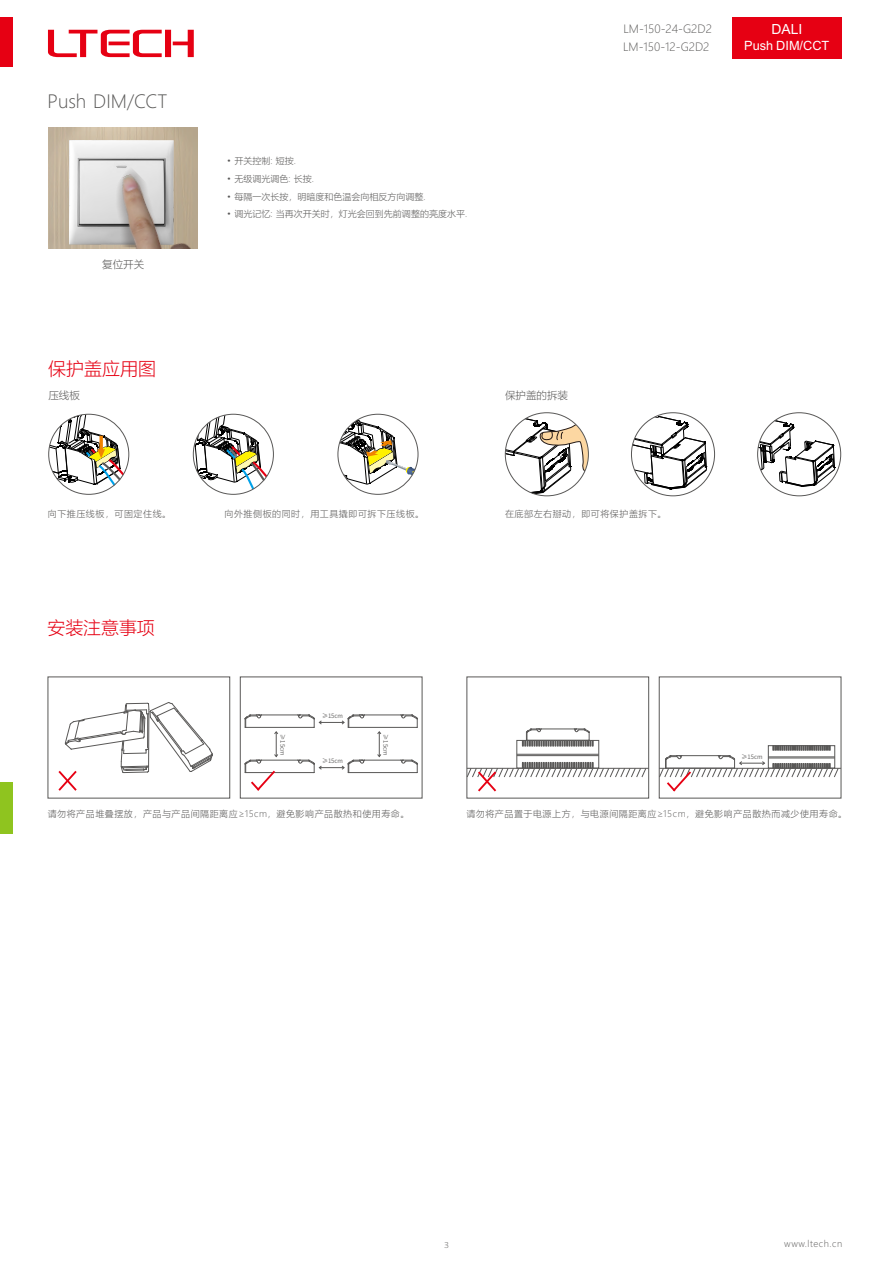
<style>
.page{position:relative;width:893px;height:1263px;background:#fff}
.page>*{position:absolute;margin:0;border:0;box-sizing:border-box;transform-origin:0 0}
.t1{font:300 18px "Microsoft Ya Hei";color:#e60013}
.t2{font:300 18px "Microsoft Ya Hei";color:#595857}
.t3{font:13.95px "Arial";color:#fff}
.t4{font:12.75px "Arial";color:#fff}
.t5{font:300 11.25px "Microsoft Ya Hei";color:#595857}
.t6{font:300 10.5px "Microsoft Ya Hei";color:#595857}
.t7{font:300 9px "Microsoft Ya Hei";letter-spacing:.06em;color:#595857}
.t8{font:300 9px "Microsoft Ya Hei";color:#595857}
.t9{font:300 7.8px "Microsoft Ya Hei";color:#595857;scale:1.15 1}
.t10{font:6px "Source Han Sans CN";color:#595857}
</style>
<div class="page">
<div style="left:0;top:17px;width:13px;height:50px;background:#e60013"></div>
<div style="left:0;top:782px;width:13px;height:51px;background:#8fc41f"></div>
<svg style="left:48px;top:30px;width:146px;height:27px"></svg>
<div style="left:732px;top:17px;width:110px;height:42px;background:#e60013"></div>
<img style="left:49px;top:127px;width:149px;height:121px">
<img style="left:70px;top:141px;width:104px;height:106px">
<svg style="left:96px;top:165px;width:6px;height:83px"></svg>
<img style="left:102px;top:163px;width:91px;height:85px">
<svg style="left:49px;top:414px;width:79px;height:76px"></svg>
<div style="left:48px;top:414px;width:81px;height:81px;border:1px solid #595857;border-radius:50%"></div>
<svg style="left:193px;top:414px;width:80px;height:80px"></svg>
<div style="left:193px;top:414px;width:81px;height:81px;border:1px solid #595857;border-radius:50%"></div>
<svg style="left:505px;top:413px;width:83px;height:82px"></svg>
<svg style="left:631px;top:413px;width:76px;height:77px"></svg>
<svg style="left:758px;top:413px;width:77px;height:74px"></svg>
<svg style="left:338px;top:414px;width:80px;height:71px"></svg>
<div style="left:517px;top:740px;width:82px;height:28px;border:1px solid #595857"></div>
<hr style="left:517px;top:754px;width:82px;height:1px;background:#595857">
<hr style="left:517px;top:755px;width:82px;height:1px;background:#595857">
<svg style="left:522px;top:728px;width:71px;height:18px"></svg>
<hr style="left:467px;top:768px;width:182px;height:1px;background:#595857">
<hr style="left:659px;top:768px;width:182px;height:1px;background:#595857">
<svg style="left:467px;top:762px;width:179px;height:29px"></svg>
<svg style="left:659px;top:745px;width:180px;height:46px"></svg>
<svg style="left:58px;top:702px;width:155px;height:89px"></svg>
<svg style="left:245px;top:714px;width:173px;height:77px"></svg>
<h1 class="t2" style="left:47px;top:94px;width:121px">Push DIM/CCT</h1>
<p class="t6" style="left:102px;top:260px;width:43px">复位开关</p>
<h1 class="t1" style="left:48px;top:360px;width:109px">保护盖应用图</h1>
<p class="t6" style="left:48px;top:391px;width:33px">压线板</p>
<p class="t7" style="left:227px;top:157px;width:71px">• 开关控制: 短按.</p>
<p class="t8" style="left:227px;top:174px;width:89px">• 无级调光调色: 长按.</p>
<p class="t8" style="left:227px;top:192px;width:200px">• 每隔一次长按，明暗度和色温会向相反方向调整.</p>
<p class="t8" style="left:227px;top:210px;width:242px">• 调光记忆: 当再次开关时，灯光会回到先前调整的亮度水平.</p>
<p class="t5" style="left:623px;top:24px;width:90px">LM-150-24-G2D2</p>
<p class="t5" style="left:623px;top:42px;width:88px">LM-150-12-G2D2</p>
<h2 class="t3" style="left:771px;top:24px;width:32px">DALI</h2>
<h3 class="t4" style="left:744px;top:41px;width:87px">Push DIM/CCT</h3>
<p class="t6" style="left:505px;top:391px;width:64px">保护盖的拆装</p>
<p class="t7" style="left:48px;top:510px;width:125px">向下推压线板，可固定住线。</p>
<p class="t7" style="left:225px;top:510px;width:201px">向外推侧板的同时，用工具撬即可拆下压线板。</p>
<p class="t7" style="left:505px;top:510px;width:163px">在底部左右掰动，即可将保护盖拆下。</p>
<h1 class="t1" style="left:47px;top:619px;width:109px">安装注意事项</h1>
<p class="t10" style="left:322px;top:713px;width:23px">≥15cm</p>
<p class="t10" style="left:286px;top:734px;width:23px;rotate:90deg">≥15cm</p>
<p class="t10" style="left:389px;top:734px;width:23px;rotate:90deg">≥15cm</p>
<p class="t10" style="left:322px;top:758px;width:23px">≥15cm</p>
<p class="t10" style="left:741px;top:754px;width:23px">≥15cm</p>
<p class="t7" style="left:48px;top:809px;width:363px">请勿将产品堆叠摆放，产品与产品间隔距离应≥15cm，避免影响产品散热和使用寿命。</p>
<p class="t7" style="left:466px;top:809px;width:382px">请勿将产品置于电源上方，与电源间隔距离应≥15cm，避免影响产品散热而减少使用寿命。</p>
<p class="t9" style="left:444px;top:1241px;width:6px">3</p>
<p class="t7" style="left:784px;top:1240px;width:59px">www.ltech.cn</p>
</div>
